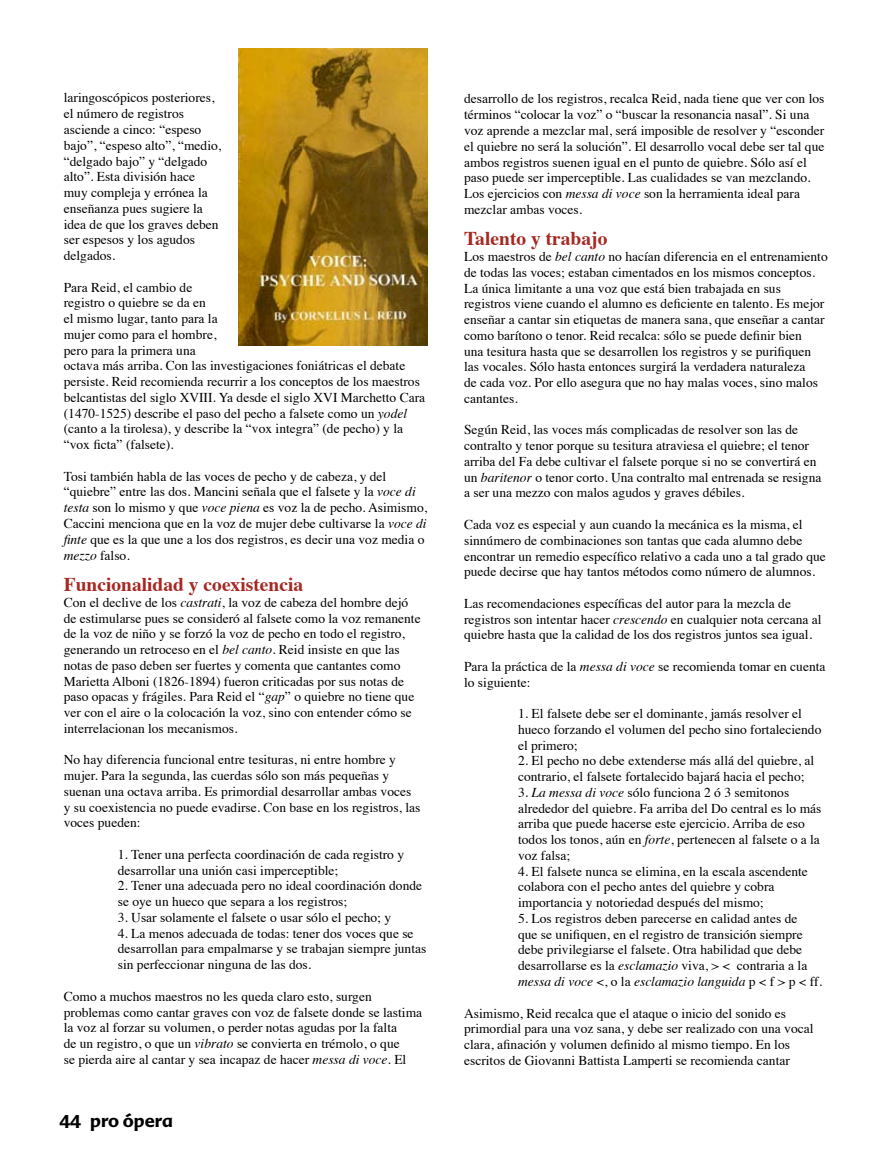
<style>
.page{position:relative;width:893px;height:1170px;background:#fff}
.page>*{position:absolute;margin:0;border:0;box-sizing:border-box;transform-origin:0 0}
.t1{font:700 19.5px "Times";color:#a62822}
.t2{font:700 18px "Advert";color:#000}
.t3{font:13.5px/15.8px "Times";color:#000}
.s1{font-style:italic}
</style>
<div class="page">
<img style="left:239px;top:48px;width:188px;height:298px">
<p class="t3" style="left:64px;top:89px;width:159px">laringoscópicos posteriores, el número de registros asciende a cinco: “espeso bajo”, “espeso alto”, “medio, “delgado bajo” y “delgado alto”. Esta división hace muy compleja y errónea la enseñanza pues sugiere la idea de que los graves deben ser espesos y los agudos delgados.</p>
<p class="t3" style="left:64px;top:278px;width:363px">Para Reid, el cambio de<br>registro o quiebre se da en<br>el mismo lugar, tanto para la<br>mujer como para el hombre,<br>pero para la primera una<br>octava más arriba. Con las investigaciones foniátricas el debate persiste. Reid recomienda recurrir a los conceptos de los maestros belcantistas del siglo XVIII. Ya desde el siglo XVI Marchetto Cara (1470-1525) describe el paso del pecho a falsete como un <span class="s1">yodel </span>(canto a la tirolesa), y describe la “vox integra” (de pecho) y la “vox ficta” (falsete).</p>
<p class="t3" style="left:64px;top:467px;width:365px">Tosi también habla de las voces de pecho y de cabeza, y del “quiebre” entre las dos. Mancini señala que el falsete y la <span class="s1">voce di testa</span> son lo mismo y que <span class="s1">voce piena</span> es voz la de pecho. Asimismo, Caccini menciona que en la voz de mujer debe cultivarse la <span class="s1">voce di finte</span> que es la que une a los dos registros, es decir una voz media o <span class="s1">mezzo</span> falso.</p>
<h1 class="t1" style="left:64px;top:565px;width:241px">Funcionalidad y coexistencia</h1>
<p class="t3" style="left:64px;top:593px;width:358px">Con el declive de los <span class="s1">castrati</span>, la voz de cabeza del hombre dejó de estimularse pues se consideró al falsete como la voz remanente de la voz de niño y se forzó la voz de pecho en todo el registro, generando un retroceso en el <span class="s1">bel canto</span>. Reid insiste en que las notas de paso deben ser fuertes y comenta que cantantes como Marietta Alboni (1826-1894) fueron criticadas por sus notas de paso opacas y frágiles. Para Reid el “<span class="s1">gap</span>” o quiebre no tiene que ver con el aire o la colocación la voz, sino con entender cómo se interrelacionan los mecanismos.</p>
<p class="t3" style="left:64px;top:750px;width:358px">No hay diferencia funcional entre tesituras, ni entre hombre y mujer. Para la segunda, las cuerdas sólo son más pequeñas y suenan una octava arriba. Es primordial desarrollar ambas voces y su coexistencia no puede evadirse. Con base en los registros, las voces pueden:</p>
<p class="t3" style="left:118px;top:845px;width:288px">1. Tener una perfecta coordinación de cada registro y desarrollar una unión casi imperceptible;</p>
<p class="t3" style="left:118px;top:876px;width:306px">2. Tener una adecuada pero no ideal coordinación donde se oye un hueco que separa a los registros;</p>
<p class="t3" style="left:118px;top:908px;width:275px">3. Usar solamente el falsete o usar sólo el pecho; y</p>
<p class="t3" style="left:118px;top:924px;width:310px">4. La menos adecuada de todas: tener dos voces que se desarrollan para empalmarse y se trabajan siempre juntas sin perfeccionar ninguna de las dos.</p>
<p class="t3" style="left:64px;top:987px;width:360px">Como a muchos maestros no les queda claro esto, surgen problemas como cantar graves con voz de falsete donde se lastima la voz al forzar su volumen, o perder notas agudas por la falta<br>de un registro, o que un <span class="s1">vibrato</span> se convierta en trémolo, o que<br>se pierda aire al cantar y sea incapaz de hacer <span class="s1">messa di voce</span>. El</p>
<h2 class="t2" style="left:59px;top:1109px;width:115px">44 pro ópera</h2>
<p class="t3" style="left:464px;top:90px;width:362px">desarrollo de los registros, recalca Reid, nada tiene que ver con los términos “colocar la voz” o “buscar la resonancia nasal”. Si una voz aprende a mezclar mal, será imposible de resolver y “esconder el quiebre no será la solución”. El desarrollo vocal debe ser tal que ambos registros suenen igual en el punto de quiebre. Sólo así el paso puede ser imperceptible. Las cualidades se van mezclando.<br>Los ejercicios con <span class="s1">messa di voce</span> son la herramienta ideal para mezclar ambas voces.</p>
<h1 class="t1" style="left:464px;top:220px;width:145px">Talento y trabajo</h1>
<p class="t3" style="left:464px;top:247px;width:365px">Los maestros de <span class="s1">bel canto</span> no hacían diferencia en el entrenamiento de todas las voces; estaban cimentados en los mismos conceptos.<br>La única limitante a una voz que está bien trabajada en sus registros viene cuando el alumno es deficiente en talento. Es mejor enseñar a cantar sin etiquetas de manera sana, que enseñar a cantar como barítono o tenor. Reid recalca: sólo se puede definir bien<br>una tesitura hasta que se desarrollen los registros y se purifiquen las vocales. Sólo hasta entonces surgirá la verdadera naturaleza<br>de cada voz. Por ello asegura que no hay malas voces, sino malos cantantes.</p>
<p class="t3" style="left:464px;top:421px;width:359px">Según Reid, las voces más complicadas de resolver son las de contralto y tenor porque su tesitura atraviesa el quiebre; el tenor arriba del Fa debe cultivar el falsete porque si no se convertirá en un <span class="s1">baritenor</span> o tenor corto. Una contralto mal entrenada se resigna a ser una mezzo con malos agudos y graves débiles.</p>
<p class="t3" style="left:464px;top:515px;width:363px">Cada voz es especial y aun cuando la mecánica es la misma, el sinnúmero de combinaciones son tantas que cada alumno debe encontrar un remedio específico relativo a cada uno a tal grado que puede decirse que hay tantos métodos como número de alumnos.</p>
<p class="t3" style="left:464px;top:594px;width:359px">Las recomendaciones específicas del autor para la mezcla de registros son intentar hacer <span class="s1">crescendo</span> en cualquier nota cercana al quiebre hasta que la calidad de los dos registros juntos sea igual.</p>
<p class="t3" style="left:464px;top:657px;width:363px">Para la práctica de la <span class="s1">messa di voce</span> se recomienda tomar en cuenta lo siguiente:</p>
<p class="t3" style="left:518px;top:704px;width:305px">1. El falsete debe ser el dominante, jamás resolver el hueco forzando el volumen del pecho sino fortaleciendo el primero;</p>
<p class="t3" style="left:518px;top:751px;width:298px">2. El pecho no debe extenderse más allá del quiebre, al contrario, el falsete fortalecido bajará hacia el pecho;</p>
<p class="t3" style="left:518px;top:783px;width:305px">3. <span class="s1">La messa di voce</span> sólo funciona 2 ó 3 semitonos alrededor del quiebre. Fa arriba del Do central es lo más arriba que puede hacerse este ejercicio. Arriba de eso todos los tonos, aún en <span class="s1">forte</span>, pertenecen al falsete o a la voz falsa;</p>
<p class="t3" style="left:518px;top:862px;width:291px">4. El falsete nunca se elimina, en la escala ascendente colabora con el pecho antes del quiebre y cobra importancia y notoriedad después del mismo;</p>
<p class="t3" style="left:518px;top:909px;width:305px">5. Los registros deben parecerse en calidad antes de<br>que se unifiquen, en el registro de transición siempre debe privilegiarse el falsete. Otra habilidad que debe desarrollarse es la <span class="s1">esclamazio</span> viva, &gt; &lt; contraria a la <span class="s1">messa di voce</span> &lt;, o la <span class="s1">esclamazio languida</span> p &lt; f &gt; p &lt; ff.</p>
<p class="t3" style="left:464px;top:1003px;width:351px">Asimismo, Reid recalca que el ataque o inicio del sonido es primordial para una voz sana, y debe ser realizado con una vocal clara, afinación y volumen definido al mismo tiempo. En los escritos de Giovanni Battista Lamperti se recomienda cantar</p>
</div>
